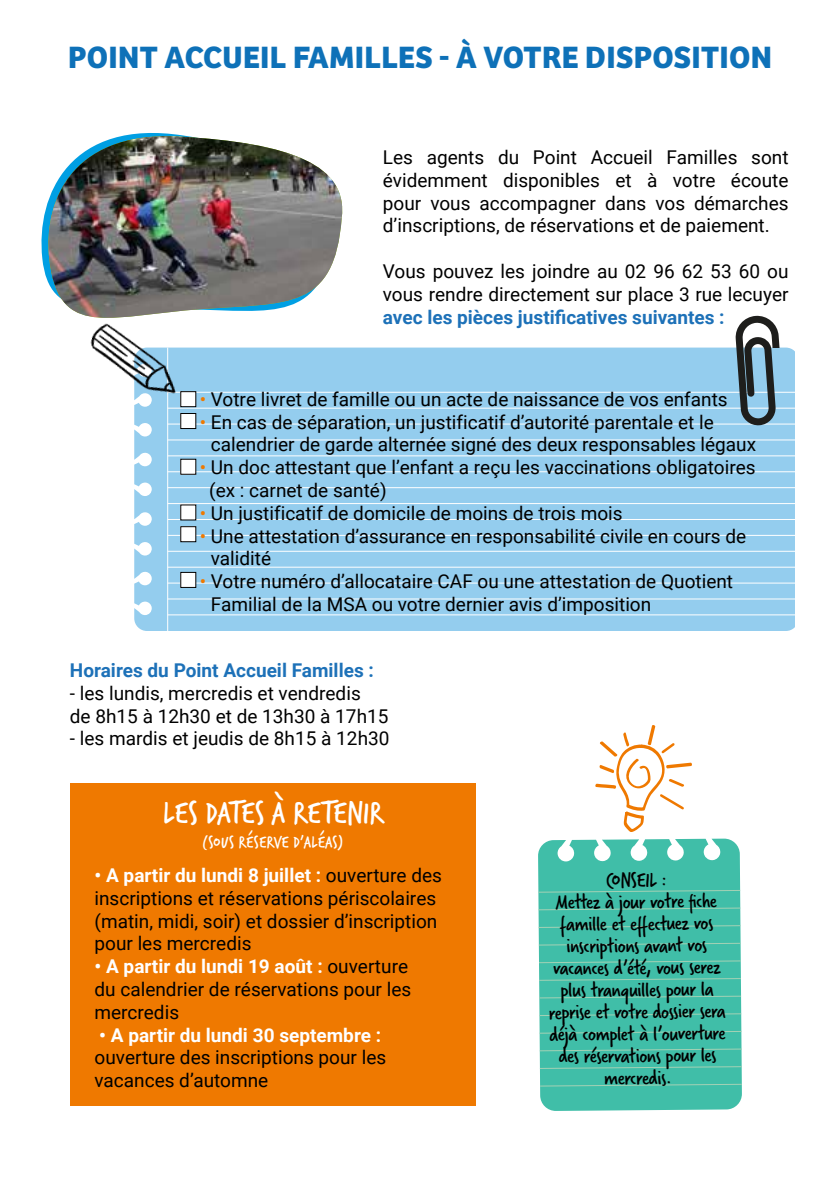
<style>
.page{position:relative;width:840px;height:1191px;background:#fff}
.page>*{position:absolute;margin:0;border:0;box-sizing:border-box;transform-origin:0 0}
.t1{font:33.8px "Verveine";letter-spacing:-.01em;color:#fff}
.t2{font:700 32px "Bree";letter-spacing:.01em;color:#0e71b8}
.t3{font:22px/22px "Verveine";color:#000;text-align:center}
.t4{font:19px/22.8px "Roboto";color:#000}
.t5{font:700 19px "Roboto";color:#1d71b8}
.t6{font:700 19px "Roboto";color:#fff}
.t7{font:18px "Verveine";color:#fff}
.s1{color:#ef7900}
.s2{font-weight:700;color:#fff}
</style>
<div class="page">
<div style="left:70px;top:783px;width:405px;height:323px;background:#ef7900"></div>
<div style="left:134px;top:347px;width:660px;height:284px;background:#94cdee"></div>
<hr style="left:168px;top:392px;width:626px;height:1px;background:#fff">
<hr style="left:168px;top:408px;width:626px;height:1px;background:#fff">
<hr style="left:168px;top:424px;width:626px;height:1px;background:#fff">
<hr style="left:168px;top:439px;width:626px;height:1px;background:#fff">
<hr style="left:168px;top:455px;width:626px;height:1px;background:#fff">
<hr style="left:168px;top:471px;width:626px;height:1px;background:#fff">
<hr style="left:168px;top:487px;width:626px;height:1px;background:#fff">
<hr style="left:168px;top:503px;width:626px;height:1px;background:#fff">
<hr style="left:168px;top:519px;width:626px;height:1px;background:#fff">
<hr style="left:168px;top:535px;width:626px;height:1px;background:#fff">
<hr style="left:168px;top:551px;width:626px;height:1px;background:#fff">
<hr style="left:168px;top:567px;width:626px;height:1px;background:#fff">
<hr style="left:168px;top:582px;width:626px;height:1px;background:#fff">
<hr style="left:168px;top:598px;width:626px;height:1px;background:#fff">
<hr style="left:168px;top:614px;width:626px;height:1px;background:#fff">
<hr style="left:167px;top:347px;width:1px;height:284px;background:#fff">
<svg style="left:730px;top:315px;width:53px;height:115px"></svg>
<div style="left:771px;top:348px;width:10px;height:8px;background:#94cdee"></div>
<img style="left:90px;top:337px;width:131px;height:116px">
<svg style="left:41px;top:133px;width:145px;height:204px"></svg>
<img style="left:46px;top:136px;width:297px;height:184px">
<div style="left:538px;top:838px;width:203px;height:273px;background:#40bea8"></div>
<svg style="left:538px;top:889px;width:202px;height:4px"></svg>
<svg style="left:538px;top:907px;width:202px;height:3px"></svg>
<svg style="left:538px;top:924px;width:203px;height:4px"></svg>
<svg style="left:538px;top:942px;width:203px;height:4px"></svg>
<svg style="left:538px;top:960px;width:203px;height:3px"></svg>
<svg style="left:538px;top:977px;width:203px;height:4px"></svg>
<svg style="left:538px;top:995px;width:203px;height:4px"></svg>
<svg style="left:538px;top:1012px;width:203px;height:4px"></svg>
<svg style="left:538px;top:1030px;width:204px;height:4px"></svg>
<svg style="left:538px;top:1048px;width:204px;height:3px"></svg>
<svg style="left:538px;top:1065px;width:204px;height:4px"></svg>
<svg style="left:539px;top:1083px;width:203px;height:4px"></svg>
<svg style="left:595px;top:725px;width:97px;height:107px"></svg>
<div style="left:181px;top:392px;width:15px;height:15px;background:#fff"></div>
<div style="left:180px;top:391px;width:16px;height:16px;border:1px solid #000"></div>
<div style="left:181px;top:413px;width:15px;height:15px;background:#fff"></div>
<div style="left:180px;top:413px;width:16px;height:16px;border:1px solid #000"></div>
<div style="left:181px;top:459px;width:15px;height:15px;background:#fff"></div>
<div style="left:181px;top:505px;width:15px;height:15px;background:#fff"></div>
<div style="left:181px;top:526px;width:15px;height:16px;background:#fff"></div>
<div style="left:180px;top:526px;width:16px;height:16px;border:1px solid #000"></div>
<div style="left:181px;top:572px;width:15px;height:15px;background:#fff"></div>
<div style="left:180px;top:572px;width:16px;height:16px;border:1px solid #000"></div>
<h2 class="t2" style="left:68px;top:32px;width:705px">POINT ACCUEIL FAMILLES - À VOTRE DISPOSITION</h2>
<p class="t4" style="left:382px;top:145px;width:407px;text-align:justify">Les agents du Point Accueil Familles sont évidemment disponibles et à votre écoute pour vous accompagner dans vos démarches d’inscriptions, de réservations et de paiement.</p>
<p class="t4" style="left:382px;top:259px;width:407px">Vous pouvez les joindre au 02 96 62 53 60 ou vous rendre directement sur place 3 rue lecuyer</p>
<p class="t5" style="left:382px;top:303px;width:343px">avec les pièces justificatives suivantes :</p>
<p class="t4" style="left:200px;top:387px;width:529px"><span class="s1">•</span> Votre livret de famille ou un acte de naissance de vos enfants</p>
<p class="t4" style="left:211px;top:410px;width:546px;text-indent:-11px"><span class="s1">•</span> En cas de séparation, un justificatif d’autorité parentale et le calendrier de garde alternée signé des deux responsables légaux</p>
<p class="t4" style="left:209px;top:455px;width:547px;text-indent:-9px"><span class="s1">•</span> Un doc attestant que l’enfant a reçu les vaccinations obligatoires (ex : carnet de santé)</p>
<p class="t4" style="left:200px;top:501px;width:424px"><span class="s1">•</span> Un justificatif de domicile de moins de trois mois</p>
<p class="t4" style="left:211px;top:524px;width:536px;text-indent:-11px"><span class="s1">•</span> Une attestation d’assurance en responsabilité civile en cours de validité</p>
<p class="t4" style="left:211px;top:569px;width:523px;text-indent:-11px"><span class="s1">•</span> Votre numéro d’allocataire CAF ou une attestation de Quotient<br>Familial de la MSA ou votre dernier avis d’imposition</p>
<p class="t5" style="left:70px;top:657px;width:305px">Horaires du Point Accueil Familles :</p>
<p class="t4" style="left:70px;top:681px;width:320px">- les lundis, mercredis et vendredis<br>de 8h15 à 12h30 et de 13h30 à 17h15</p>
<p class="t4" style="left:70px;top:726px;width:321px">- les mardis et jeudis de 8h15 à 12h30</p>
<h1 class="t1" style="left:162px;top:789px;width:224px">LES DATES À RETENIR</h1>
<p class="t7" style="left:202px;top:829px;width:143px">(SOUS RÉSERVE D’ALÉAS)</p>
<p class="t4" style="left:94px;top:863px;width:349px"><span class="s2">• A partir du lundi 8 juillet :</span> ouverture des inscriptions et réservations périscolaires (matin, midi, soir) et dossier d’inscription pour les mercredis</p>
<p class="t4" style="left:94px;top:954px;width:318px"><span class="s2">• A partir du lundi 19 août :</span> ouverture du calendrier de réservations pour les mercredis</p>
<p class="t6" style="left:99px;top:1021px;width:283px">• A partir du lundi 30 septembre :</p>
<p class="t4" style="left:94px;top:1045px;width:293px">ouverture des inscriptions pour les vacances d’automne</p>
<p class="t3" style="left:546px;top:870px;width:179px;rotate:-1deg">CONSEIL :<br>Mettez à jour votre fi che famille et eff ectuez vos inscriptions avant vos vacances d’été, vous serez plus tranquilles pour la reprise et votre dossier sera déjà complet à l’ouverture des réservations pour les mercredis.</p>
</div>
